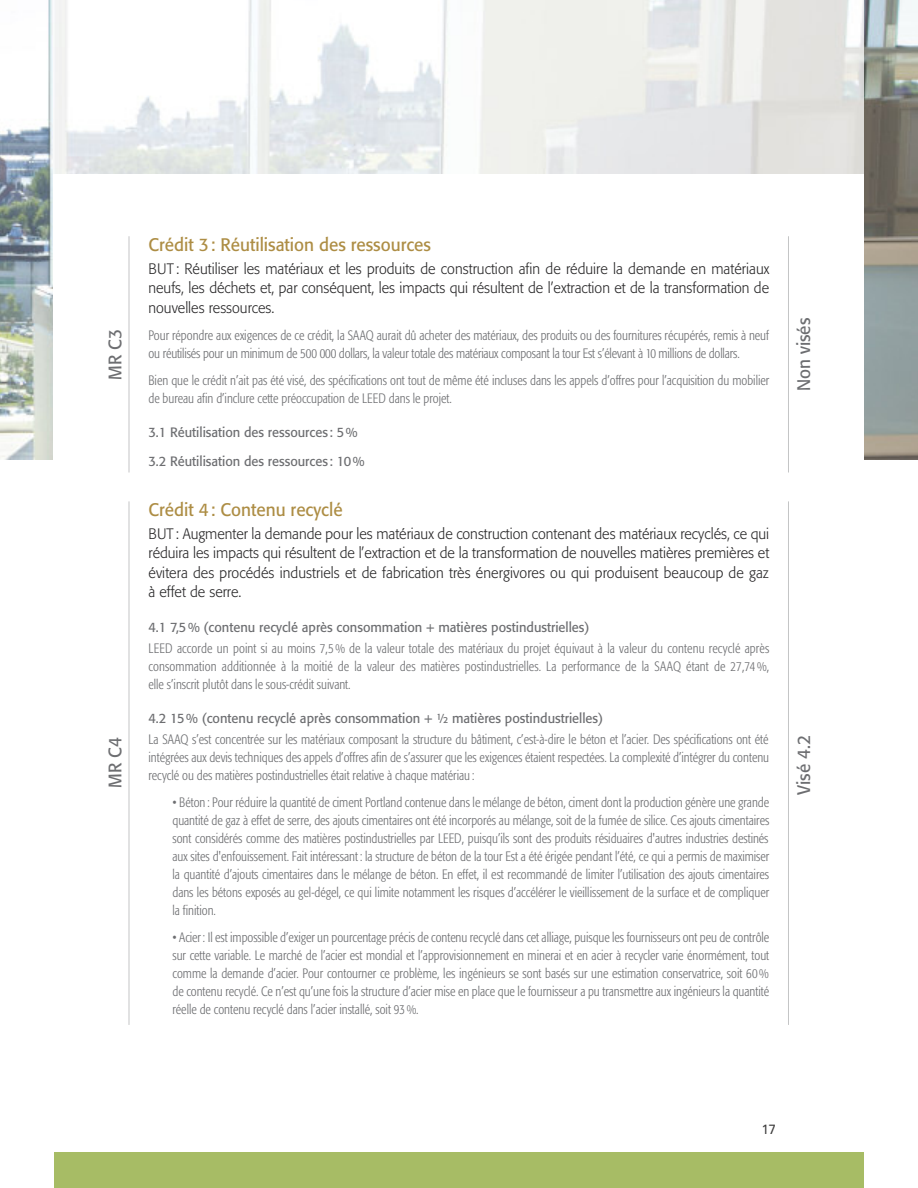
<style>
.page{position:relative;width:918px;height:1188px;background:#fff}
.page>*{position:absolute;margin:0;border:0;box-sizing:border-box;transform-origin:0 0}
.t1{font:18px "Formata";color:#ad8d44;scale:.95 1}
.t2{font:18px "Formata";color:#6d6e71;scale:.95 1}
.t3{font:300 15px/19.5px "Formata";color:#272627;text-align:justify;scale:.95 1}
.t4{font:300 condensed 13.5px/18px "Formata";color:#6d6e71;text-align:justify;scale:.95 1}
.t5{font:13.5px "Formata";color:#6d6e71;scale:.95 1}
.t6{font:13.5px "Univers";color:#3d3c3c;scale:.94 1}
</style>
<div class="page">
<img style="left:0;top:0;width:918px;height:459px">
<div style="left:54px;top:1153px;width:810px;height:35px;background:#a7bc65"></div>
<img style="left:54px;top:0;width:810px;height:174px">
<div style="left:54px;top:174px;width:810px;height:294px;background:#fff"></div>
<hr style="left:129px;top:236px;width:1px;height:236px;background:#c4c5c6">
<hr style="left:788px;top:236px;width:1px;height:236px;background:#c4c5c6">
<hr style="left:129px;top:501px;width:1px;height:524px;background:#c4c5c6">
<hr style="left:788px;top:501px;width:1px;height:524px;background:#c4c5c6">
<h4 class="t1" style="left:149px;top:237px;width:299px">Crédit 3 : Réutilisation des ressources</h4>
<p class="t3" style="left:149px;top:260px;width:655px">BUT : Réutiliser les matériaux et les produits de construction afin de réduire la demande en matériaux neufs, les déchets et, par conséquent, les impacts qui résultent de l’extraction et de la transformation de nouvelles ressources.</p>
<p class="t4" style="left:149px;top:327px;width:655px">Pour répondre aux exigences de ce crédit, la SAAQ aurait dû acheter des matériaux, des produits ou des fournitures récupérés, remis à neuf ou réutilisés pour un minimum de 500 000 dollars, la valeur totale des matériaux composant la tour Est s’élevant à 10 millions de dollars.</p>
<p class="t4" style="left:149px;top:372px;width:655px">Bien que le crédit n’ait pas été visé, des spécifications ont tout de même été incluses dans les appels d’offres pour l’acquisition du mobilier de bureau afin d’inclure cette préoccupation de LEED dans le projet.</p>
<h5 class="t5" style="left:149px;top:427px;width:222px">3.1 Réutilisation des ressources : 5 %</h5>
<h5 class="t5" style="left:149px;top:455px;width:229px">3.2 Réutilisation des ressources : 10 %</h5>
<h4 class="t1" style="left:149px;top:502px;width:206px">Crédit 4 : Contenu recyclé</h4>
<p class="t3" style="left:149px;top:525px;width:655px">BUT : Augmenter la demande pour les matériaux de construction contenant des matériaux recyclés, ce qui réduira les impacts qui résultent de l’extraction et de la transformation de nouvelles matières premières et évitera des procédés industriels et de fabrication très énergivores ou qui produisent beaucoup de gaz à effet de serre.</p>
<h5 class="t5" style="left:149px;top:621px;width:466px">4.1 7,5 % (contenu recyclé après consommation + matières postindustrielles)</h5>
<p class="t4" style="left:149px;top:640px;width:655px">LEED accorde un point si au moins 7,5 % de la valeur totale des matériaux du projet équivaut à la valeur du contenu recyclé après consommation additionnée à la moitié de la valeur des matières postindustrielles. La performance de la SAAQ étant de 27,74 %, elle s’inscrit plutôt dans le sous-crédit suivant.</p>
<h5 class="t5" style="left:149px;top:713px;width:480px">4.2 15 % (contenu recyclé après consommation + ½ matières postindustrielles)</h5>
<p class="t4" style="left:149px;top:731px;width:655px">La SAAQ s’est concentrée sur les matériaux composant la structure du bâtiment, c’est-à-dire le béton et l’acier. Des spécifications ont été intégrées aux devis techniques des appels d’offres afin de s’assurer que les exigences étaient respectées. La complexité d’intégrer du contenu recyclé ou des matières postindustrielles était relative à chaque matériau :</p>
<p class="t4" style="left:172px;top:794px;width:630px">• Béton : Pour réduire la quantité de ciment Portland contenue dans le mélange de béton, ciment dont la production génère une grande quantité de gaz à effet de serre, des ajouts cimentaires ont été incorporés au mélange, soit de la fumée de silice. Ces ajouts cimentaires sont considérés comme des matières postindustrielles par LEED, puisqu’ils sont des produits résiduaires d'autres industries destinés aux sites d'enfouissement. Fait intéressant : la structure de béton de la tour Est a été érigée pendant l’été, ce qui a permis de maximiser la quantité d’ajouts cimentaires dans le mélange de béton. En effet, il est recommandé de limiter l’utilisation des ajouts cimentaires dans les bétons exposés au gel-dégel, ce qui limite notamment les risques d’accélérer le vieillissement de la surface et de compliquer la finition.</p>
<p class="t4" style="left:172px;top:929px;width:630px">• Acier : Il est impossible d’exiger un pourcentage précis de contenu recyclé dans cet alliage, puisque les fournisseurs ont peu de contrôle sur cette variable. Le marché de l’acier est mondial et l’approvisionnement en minerai et en acier à recycler varie énormément, tout comme la demande d’acier. Pour contourner ce problème, les ingénieurs se sont basés sur une estimation conservatrice, soit 60 % de contenu recyclé. Ce n’est qu’une fois la structure d’acier mise en place que le fournisseur a pu transmettre aux ingénieurs la quantité réelle de contenu recyclé dans l’acier installé, soit 93 %.</p>
<p class="t2" style="left:796px;top:391px;width:79px;rotate:-90deg">Non visés</p>
<p class="t2" style="left:108px;top:380px;width:55px;rotate:-90deg">MR C3</p>
<p class="t2" style="left:108px;top:788px;width:55px;rotate:-90deg">MR C4</p>
<p class="t2" style="left:796px;top:795px;width:64px;rotate:-90deg">Visé 4.2</p>
<p class="t6" style="left:762px;top:1124px;width:16px">17</p>
</div>
